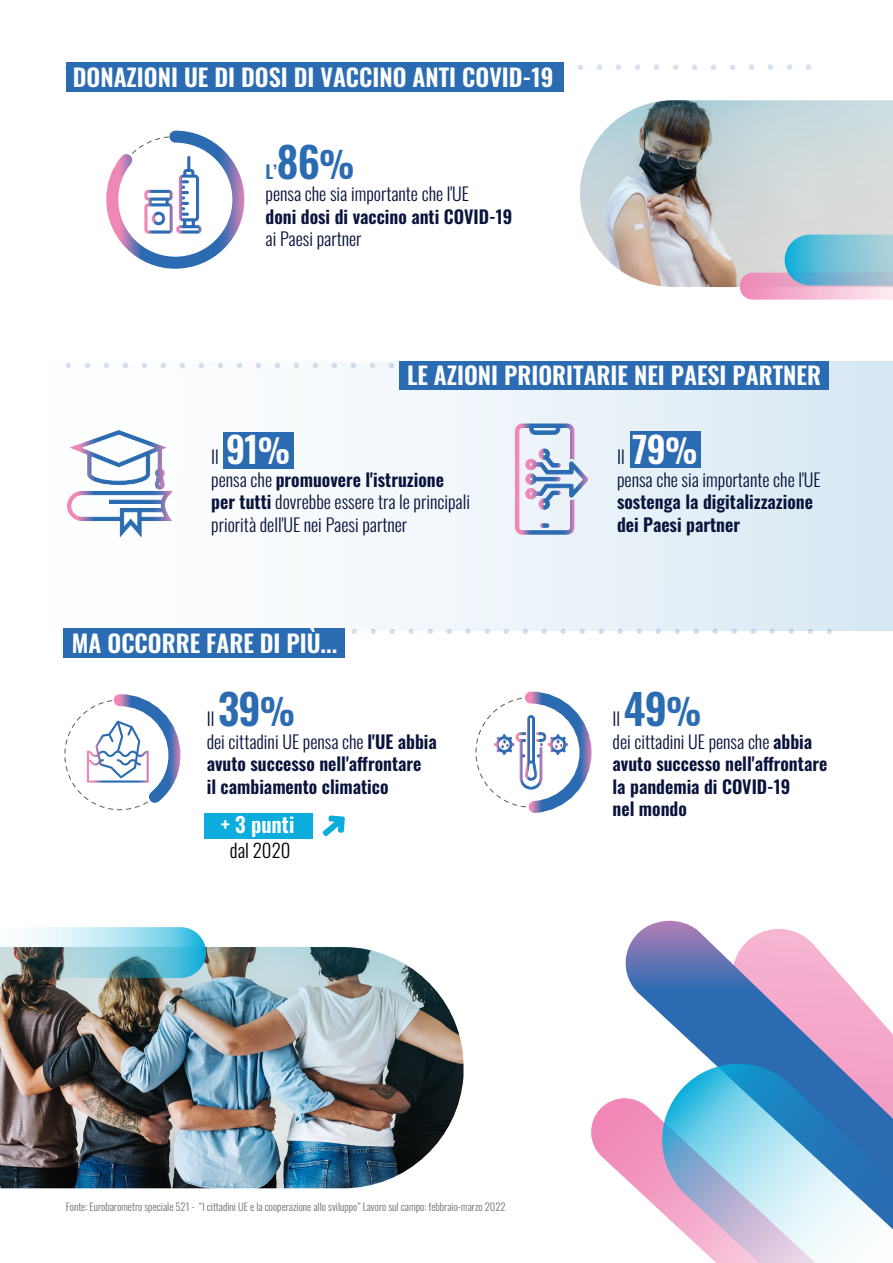
<style>
.page{position:relative;width:893px;height:1263px;background:#fff}
.page>*{position:absolute;margin:0;border:0;box-sizing:border-box;transform-origin:0 0}
.t1{font:42px "Oswald";color:#2a6bb2}
.t2{font:24px "Oswald";color:#fff}
.t3{font:20.85px "Oswald";color:#fff}
.t4{font:18.75px "Oswald";color:#000}
.t5{font:18px/22.5px "Oswald";color:#09133c}
.t6{font:18px "Oswald";color:#2a6bb2}
.t7{font:10.5px "Oswald";color:#707070}
.s1{font-size:36px}
.s2{font-size:36px;color:#fff}
.s3{font-size:33px;color:#fff}
</style>
<div class="page">
<div style="left:0;top:362px;width:893px;height:268px;background:linear-gradient(to right,#fff,#dae9f4)"></div>
<svg style="left:580px;top:100px;width:313px;height:187px"></svg>
<div style="left:223px;top:432px;width:70px;height:37px;background:#2a6bb2"></div>
<svg style="left:578px;top:64px;width:5px;height:6px"></svg>
<svg style="left:597px;top:64px;width:5px;height:6px"></svg>
<svg style="left:616px;top:64px;width:5px;height:6px"></svg>
<svg style="left:635px;top:64px;width:5px;height:6px"></svg>
<svg style="left:654px;top:64px;width:5px;height:6px"></svg>
<svg style="left:673px;top:64px;width:5px;height:6px"></svg>
<svg style="left:692px;top:64px;width:5px;height:6px"></svg>
<svg style="left:711px;top:64px;width:5px;height:6px"></svg>
<svg style="left:730px;top:64px;width:5px;height:6px"></svg>
<svg style="left:749px;top:64px;width:5px;height:6px"></svg>
<svg style="left:768px;top:64px;width:5px;height:6px"></svg>
<svg style="left:787px;top:64px;width:5px;height:6px"></svg>
<svg style="left:806px;top:64px;width:5px;height:6px"></svg>
<svg style="left:66px;top:363px;width:5px;height:5px"></svg>
<svg style="left:85px;top:363px;width:5px;height:5px"></svg>
<svg style="left:104px;top:363px;width:5px;height:5px"></svg>
<svg style="left:123px;top:363px;width:5px;height:5px"></svg>
<svg style="left:142px;top:363px;width:5px;height:5px"></svg>
<svg style="left:161px;top:363px;width:5px;height:5px"></svg>
<svg style="left:180px;top:363px;width:5px;height:5px"></svg>
<svg style="left:199px;top:363px;width:5px;height:5px"></svg>
<svg style="left:218px;top:363px;width:5px;height:5px"></svg>
<svg style="left:237px;top:363px;width:5px;height:5px"></svg>
<svg style="left:256px;top:363px;width:5px;height:5px"></svg>
<svg style="left:275px;top:363px;width:5px;height:5px"></svg>
<svg style="left:294px;top:363px;width:5px;height:5px"></svg>
<svg style="left:313px;top:363px;width:5px;height:5px"></svg>
<svg style="left:332px;top:363px;width:5px;height:5px"></svg>
<svg style="left:351px;top:363px;width:5px;height:5px"></svg>
<svg style="left:370px;top:363px;width:5px;height:5px"></svg>
<svg style="left:389px;top:363px;width:5px;height:5px"></svg>
<svg style="left:351px;top:629px;width:6px;height:5px"></svg>
<svg style="left:370px;top:629px;width:6px;height:5px"></svg>
<svg style="left:389px;top:629px;width:6px;height:5px"></svg>
<svg style="left:408px;top:629px;width:6px;height:5px"></svg>
<svg style="left:427px;top:629px;width:6px;height:5px"></svg>
<svg style="left:446px;top:629px;width:6px;height:5px"></svg>
<svg style="left:465px;top:629px;width:6px;height:5px"></svg>
<svg style="left:484px;top:629px;width:6px;height:5px"></svg>
<svg style="left:503px;top:629px;width:6px;height:5px"></svg>
<svg style="left:522px;top:629px;width:6px;height:5px"></svg>
<svg style="left:541px;top:629px;width:6px;height:5px"></svg>
<svg style="left:560px;top:629px;width:6px;height:5px"></svg>
<svg style="left:579px;top:629px;width:6px;height:5px"></svg>
<svg style="left:598px;top:629px;width:6px;height:5px"></svg>
<svg style="left:617px;top:629px;width:6px;height:5px"></svg>
<svg style="left:636px;top:629px;width:6px;height:5px"></svg>
<svg style="left:655px;top:629px;width:6px;height:5px"></svg>
<svg style="left:674px;top:629px;width:6px;height:5px"></svg>
<svg style="left:693px;top:629px;width:6px;height:5px"></svg>
<svg style="left:712px;top:629px;width:6px;height:5px"></svg>
<svg style="left:731px;top:629px;width:6px;height:5px"></svg>
<svg style="left:750px;top:629px;width:6px;height:5px"></svg>
<svg style="left:769px;top:629px;width:6px;height:5px"></svg>
<svg style="left:788px;top:629px;width:6px;height:5px"></svg>
<svg style="left:807px;top:629px;width:6px;height:5px"></svg>
<svg style="left:826px;top:629px;width:6px;height:5px"></svg>
<div style="left:63px;top:628px;width:282px;height:29px;background:#2a6bb2"></div>
<div style="left:400px;top:361px;width:429px;height:29px;background:#2a6bb2"></div>
<div style="left:204px;top:813px;width:109px;height:26px;background:#0caddd"></div>
<svg style="left:67px;top:430px;width:106px;height:108px"></svg>
<div style="left:66px;top:62px;width:497px;height:29px;background:#2a6bb2"></div>
<div style="left:631px;top:431px;width:70px;height:37px;background:#2a6bb2"></div>
<svg style="left:591px;top:1098px;width:30px;height:77px"></svg>
<svg style="left:621px;top:921px;width:272px;height:284px"></svg>
<svg style="left:64px;top:694px;width:117px;height:117px"></svg>
<svg style="left:475px;top:691px;width:117px;height:122px"></svg>
<svg style="left:515px;top:423px;width:74px;height:112px"></svg>
<img style="left:0;top:947px;width:463px;height:242px">
<svg style="left:0;top:927px;width:206px;height:51px"></svg>
<svg style="left:740px;top:235px;width:153px;height:65px"></svg>
<svg style="left:322px;top:815px;width:23px;height:21px"></svg>
<svg style="left:654px;top:1064px;width:239px;height:199px"></svg>
<svg style="left:106px;top:130px;width:139px;height:139px"></svg>
<h2 class="t2" style="left:73px;top:56px;width:482px">DONAZIONI UE DI DOSI DI VACCINO ANTI COVID-19</h2>
<h1 class="t1" style="left:277px;top:124px;width:79px">86<span class="s1">%</span></h1>
<p class="t5" style="left:266px;top:181px;width:248px">pensa che sia importante che l'UE<br>doni dosi di vaccino anti COVID-19 ai Paesi partner</p>
<p class="t6" style="left:266px;top:155px;width:13px">L’</p>
<h2 class="t2" style="left:407px;top:354px;width:416px">LE AZIONI PRIORITARIE NEI PAESI PARTNER</h2>
<p class="t5" style="left:211px;top:444px;width:260px">Il <span class="s2">91</span><span class="s3">%<br></span>pensa che promuovere l'istruzione per tutti dovrebbe essere tra le principali priorità dell'UE nei Paesi partner</p>
<h2 class="t2" style="left:72px;top:622px;width:267px">MA OCCORRE FARE DI PIÙ...</h2>
<h1 class="t1" style="left:218px;top:672px;width:79px">39<span class="s1">%</span></h1>
<p class="t5" style="left:207px;top:728px;width:232px">dei cittadini UE pensa che l'UE abbia avuto successo nell'affrontare<br>il cambiamento climatico</p>
<p class="t5" style="left:207px;top:706px;width:9px">Il</p>
<p class="t3" style="left:221px;top:806px;width:75px">+ 3 punti</p>
<p class="t4" style="left:230px;top:833px;width:62px">dal 2020</p>
<p class="t5" style="left:617px;top:444px;width:205px">Il <span class="s2">79</span><span class="s3">%<br></span>pensa che sia importante che l'UE sostenga la digitalizzazione dei Paesi partner</p>
<h1 class="t1" style="left:624px;top:672px;width:79px">49<span class="s1">%</span></h1>
<p class="t5" style="left:613px;top:728px;width:216px">dei cittadini UE pensa che abbia avuto successo nell'affrontare la pandemia di COVID-19<br>nel mondo</p>
<p class="t5" style="left:613px;top:706px;width:9px">Il</p>
<p class="t7" style="left:66px;top:1197px;width:441px">Fonte: Eurobarometro speciale 521 - “I cittadini UE e la cooperazione allo sviluppo” Lavoro sul campo: febbraio-marzo 2022</p>
</div>
